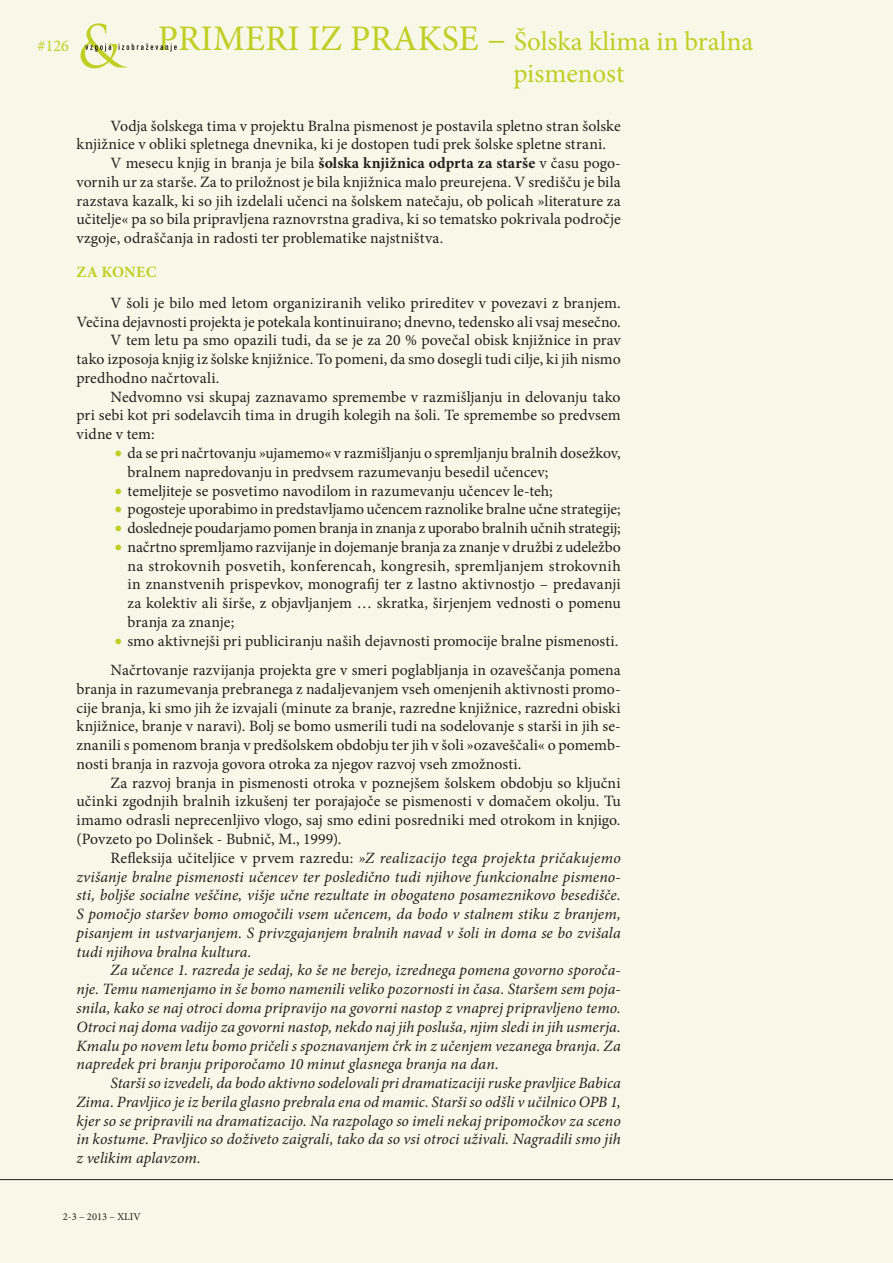
<style>
.page{position:relative;width:893px;height:1263px;background:#f7f8e7}
.page>*{position:absolute;margin:0;border:0;box-sizing:border-box;transform-origin:0 0}
.t1{font:27px/32.4px "Minion Pro";color:#c1ce23}
.t2{font:16.5px "Minion Pro";color:#c1ce23}
.t3{font:15.75px/18.8px "Minion Pro";color:#231f20;text-align:justify}
.t4{font:italic 15.75px/18.8px "Minion Pro";color:#231f20;text-align:justify}
.t5{font:700 15.75px "Minion Pro";letter-spacing:.015em;color:#c1ce23}
.t6{font:10.5px "Minion Pro";color:#231f20}
.s1{font-size:36px}
.s2{font-weight:700}
.s3{color:#c1ce23}
.s4{font-style:italic}
.s5{font-style:normal}
</style>
<div class="page">
<hr style="left:0;top:1179px;width:893px;height:1px;background:#231f20">
<svg style="left:81px;top:23px;width:96px;height:45px"></svg>
<p class="t2" style="left:38px;top:35px;width:33px">#126</p>
<h1 class="t1" style="left:513px;top:25px;width:241px;text-indent:-355px"><span class="s1">PRIMERI IZ PRAKSE –</span> Šolska klima in bralna pismenost</h1>
<p class="t3" style="left:111px;top:116px;width:512px">Vodja šolskega tima v projektu Bralna pismenost je postavila spletno stran šolske</p>
<p class="t3" style="left:77px;top:135px;width:531px">knjižnice v obliki spletnega dnevnika, ki je dostopen tudi prek šolske spletne strani.</p>
<p class="t3" style="left:111px;top:154px;width:512px">V mesecu knjig in branja je bila <span class="s2">šolska knjižnica odprta za starše</span> v času pogo-</p>
<p class="t3" style="left:77px;top:172px;width:546px">vornih ur za starše. Za to priložnost je bila knjižnica malo preurejena. V središču je bila</p>
<p class="t3" style="left:77px;top:191px;width:546px">razstava kazalk, ki so jih izdelali učenci na šolskem natečaju, ob policah »literature za</p>
<p class="t3" style="left:77px;top:210px;width:546px">učitelje« pa so bila pripravljena raznovrstna gradiva, ki so tematsko pokrivala področje</p>
<p class="t3" style="left:77px;top:229px;width:368px">vzgoje, odraščanja in radosti ter problematike najstništva.</p>
<p class="t5" style="left:77px;top:261px;width:81px">ZA KONEC</p>
<p class="t3" style="left:111px;top:293px;width:512px">V šoli je bilo med letom organiziranih veliko prireditev v povezavi z branjem.</p>
<p class="t3" style="left:77px;top:312px;width:546px">Večina dejavnosti projekta je potekala kontinuirano; dnevno, tedensko ali vsaj mesečno.</p>
<p class="t3" style="left:111px;top:331px;width:512px">V tem letu pa smo opazili tudi, da se je za 20 % povečal obisk knjižnice in prav</p>
<p class="t3" style="left:77px;top:350px;width:546px">tako izposoja knjig iz šolske knjižnice. To pomeni, da smo dosegli tudi cilje, ki jih nismo</p>
<p class="t3" style="left:77px;top:368px;width:144px">predhodno načrtovali.</p>
<p class="t3" style="left:111px;top:387px;width:512px">Nedvomno vsi skupaj zaznavamo spremembe v razmišljanju in delovanju tako</p>
<p class="t3" style="left:77px;top:406px;width:546px">pri sebi kot pri sodelavcih tima in drugih kolegih na šoli. Te spremembe so predvsem</p>
<p class="t3" style="left:77px;top:425px;width:80px">vidne v tem:</p>
<p class="t3" style="left:128px;top:444px;width:495px;text-indent:-13px"><span class="s3">•</span> da se pri načrtovanju »ujamemo« v razmišljanju o spremljanju bralnih dosežkov, bralnem napredovanju in predvsem razumevanju besedil učencev;</p>
<p class="t3" style="left:115px;top:481px;width:440px"><span class="s3">•</span> temeljiteje se posvetimo navodilom in razumevanju učencev le-teh;</p>
<p class="t3" style="left:115px;top:500px;width:507px"><span class="s3">•</span> pogosteje uporabimo in predstavljamo učencem raznolike bralne učne strategije;</p>
<p class="t3" style="left:115px;top:519px;width:507px"><span class="s3">•</span> dosledneje poudarjamo pomen branja in znanja z uporabo bralnih učnih strategij;</p>
<p class="t3" style="left:128px;top:537px;width:495px;text-indent:-13px"><span class="s3">•</span> načrtno spremljamo razvijanje in dojemanje branja za znanje v družbi z udeležbo na strokovnih posvetih, konferencah, kongresih, spremljanjem strokovnih in znanstvenih prispevkov, monografij ter z lastno aktivnostjo – predavanji za kolektiv ali širše, z objavljanjem … skratka, širjenjem vednosti o pomenu branja za znanje;</p>
<p class="t3" style="left:111px;top:626px;width:512px;line-height:29.2px"><span class="s3">•</span> smo aktivnejši pri publiciranju naših dejavnosti promocije bralne pismenosti.<br>Načrtovanje razvijanja projekta gre v smeri poglabljanja in ozaveščanja pomena</p>
<p class="t3" style="left:77px;top:679px;width:546px">branja in razumevanja prebranega z nadaljevanjem vseh omenjenih aktivnosti promo&shy;cije branja, ki smo jih že izvajali (minute za branje, razredne knjižnice, razredni obiski knjižnice, branje v naravi). Bolj se bomo usmerili tudi na sodelovanje s starši in jih se&shy;znanili s pomenom branja v predšolskem obdobju ter jih v šoli »ozaveščali« o pomemb&shy;nosti branja in razvoja govora otroka za njegov razvoj vseh zmožnosti.</p>
<p class="t3" style="left:77px;top:773px;width:546px;text-indent:34px">Za razvoj branja in pismenosti otroka v poznejšem šolskem obdobju so ključni učinki zgodnjih bralnih izkušenj ter porajajoče se pismenosti v domačem okolju. Tu imamo odrasli neprecenljivo vlogo, saj smo edini posredniki med otrokom in knjigo<span class="s4">. </span>(Povzeto po Dolinšek - Bubnič, M., 1999).</p>
<p class="t4" style="left:77px;top:848px;width:546px;text-indent:34px"><span class="s5">Refleksija učiteljice v prvem razredu:</span> »Z realizacijo tega projekta pričakujemo zvišanje bralne pismenosti učencev ter posledično tudi njihove funkcionalne pismeno&shy;sti, boljše socialne veščine, višje učne rezultate in obogateno posameznikovo besedišče.<br>S pomočjo staršev bomo omogočili vsem učencem, da bodo v stalnem stiku z branjem, pisanjem in ustvarjanjem. S privzgajanjem bralnih navad v šoli in doma se bo zvišala tudi njihova bralna kultura.</p>
<p class="t4" style="left:77px;top:961px;width:546px;text-indent:34px">Za učence 1. razreda je sedaj, ko še ne berejo, izrednega pomena govorno sporoča&shy;nje. Temu namenjamo in še bomo namenili veliko pozornosti in časa. Staršem sem poja&shy;snila, kako se naj otroci doma pripravijo na govorni nastop z vnaprej pripravljeno temo.<br>Otroci naj doma vadijo za govorni nastop, nekdo naj jih posluša, njim sledi in jih usmerja.<br>Kmalu po novem letu bomo pričeli s spoznavanjem črk in z učenjem vezanega branja. Za napredek pri branju priporočamo 10 minut glasnega branja na dan.</p>
<p class="t4" style="left:77px;top:1074px;width:546px;text-indent:34px">Starši so izvedeli, da bodo aktivno sodelovali pri dramatizaciji ruske pravljice Babica Zima. Pravljico je iz berila glasno prebrala ena od mamic. Starši so odšli v učilnico OPB 1, kjer so se pripravili na dramatizacijo. Na razpolago so imeli nekaj pripomočkov za sceno in kostume. Pravljico so doživeto zaigrali, tako da so vsi otroci uživali. Nagradili smo jih z velikim aplavzom.</p>
<p class="t6" style="left:63px;top:1210px;width:79px">2-3 – 2013 – XLIV</p>
</div>
